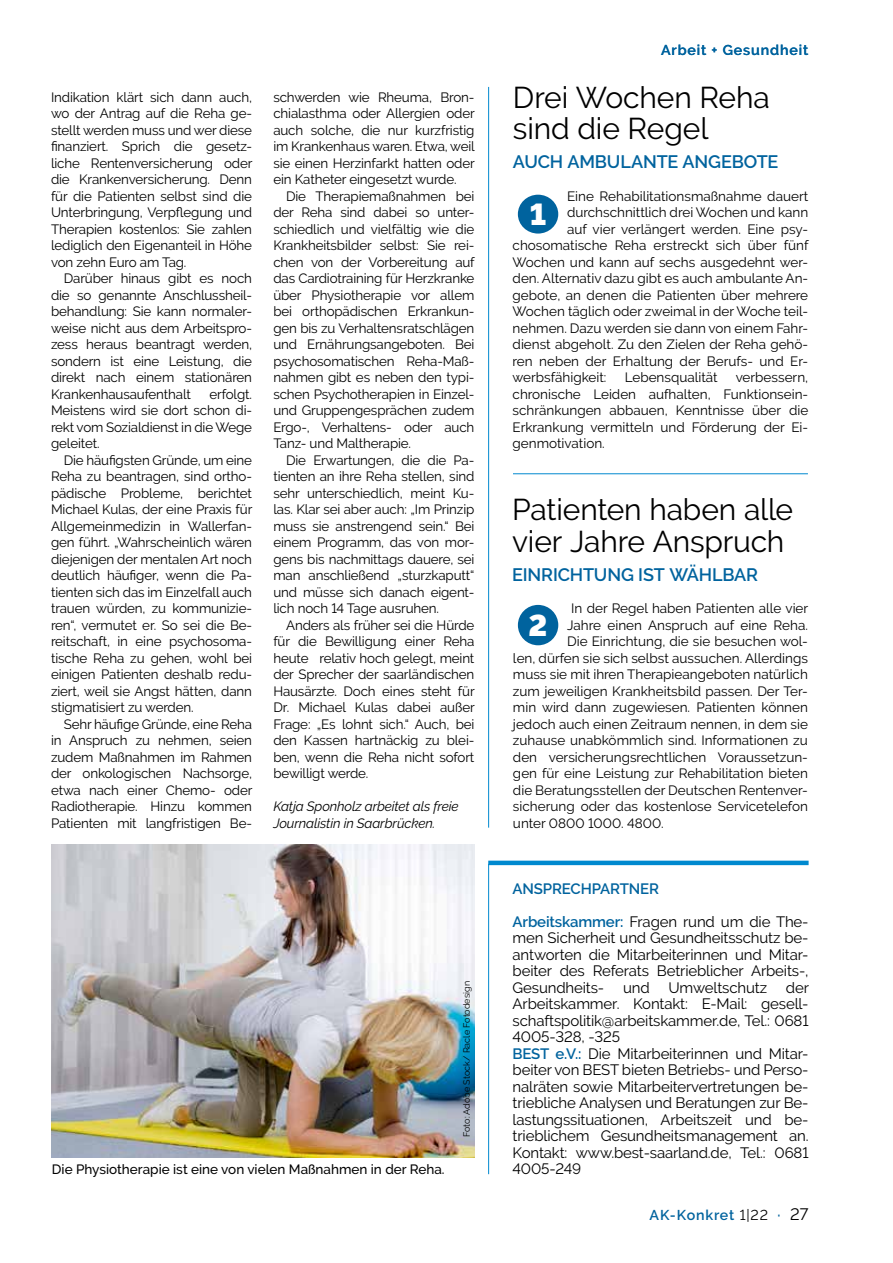
<style>
.page{position:relative;width:893px;height:1263px;background:#fff}
.page>*{position:absolute;margin:0;border:0;box-sizing:border-box;transform-origin:0 0}
.t1{font:30px/31.5px "Raleway";letter-spacing:-.005em;color:#000}
.t2{font:900 30px "Raleway";color:#fff}
.t3{font:600 18px "Raleway";letter-spacing:-.01em;color:#00639e}
.t4{font:15px/16.5px "Raleway";letter-spacing:-.01em;color:#000}
.t5{font:600 15px "Raleway";letter-spacing:-.01em;color:#00639e}
.t6{font:600 14.25px "Raleway";letter-spacing:.06em;color:#00639e}
.t7{font:13.5px/16.5px "Raleway";color:#000;text-align:justify}
.t8{font:italic 13.5px/16.5px "Raleway";letter-spacing:-.01em;color:#000}
.t9{font:500 13.5px "Raleway";color:#000}
.t10{font:9px "Raleway";color:#000}
.s1{font-weight:600;color:#00639e}
.s2{font-weight:400;color:#000}
.s3{font-weight:400;font-size:16.5px;color:#000}
</style>
<div class="page">
<img style="left:51px;top:844px;width:423px;height:314px">
<div style="left:518px;top:195px;width:40px;height:39px;background:#00639e;border-radius:50%"></div>
<hr style="left:513px;top:473px;width:295px;height:1px;background:#0089cf">
<hr style="left:488px;top:87px;width:1px;height:741px;background:#0089cf">
<div style="left:518px;top:605px;width:40px;height:40px;background:#00639e;border-radius:50%"></div>
<hr style="left:488px;top:864px;width:1px;height:310px;background:#0089cf">
<hr style="left:488px;top:861px;width:321px;height:4px;background:#0089cf">
<p class="t7" style="left:51px;top:88px;width:203px">Indikation klärt sich dann auch, wo der Antrag auf die Reha ge&shy;stellt werden muss und wer diese finanziert. Sprich die gesetz&shy;liche Rentenversicherung oder die Krankenversicherung. Denn für die Patienten selbst sind die Unterbringung, Verpflegung und Therapien kostenlos: Sie zahlen lediglich den Eigenanteil in Höhe von zehn Euro am Tag.</p>
<p class="t7" style="left:51px;top:270px;width:203px;text-indent:13px">Darüber hinaus gibt es noch die so genannte Anschlussheil&shy;behandlung: Sie kann normaler&shy;weise nicht aus dem Arbeitspro&shy;zess heraus beantragt werden, sondern ist eine Leistung, die direkt nach einem stationären Krankenhausaufenthalt</p>
<p class="t7" style="left:51px;top:385px;width:203px;text-indent:159px">erfolgt.<br>Meistens wird sie dort schon di&shy;rekt vom Sozialdienst in die Wege geleitet.</p>
<p class="t7" style="left:51px;top:451px;width:203px;text-indent:13px">Die häufigsten Gründe, um eine Reha zu beantragen, sind ortho&shy;pädische Probleme, berichtet Michael Kulas, der eine Praxis für Allgemeinmedizin in Wallerfan&shy;gen führt. „Wahrscheinlich wären diejenigen der mentalen Art noch deutlich häufiger, wenn die Pa&shy;tienten sich das im Einzelfall auch trauen würden, zu kommunizie&shy;ren“, vermutet er. So sei die Be&shy;reitschaft, in eine psychosoma&shy;tische Reha zu gehen, wohl bei einigen Patienten deshalb redu&shy;ziert, weil sie Angst hätten, dann stigmatisiert zu werden.</p>
<p class="t7" style="left:51px;top:715px;width:203px;text-indent:13px">Sehr häufige Gründe, eine Reha in Anspruch zu nehmen, seien zudem Maßnahmen im Rahmen der onkologischen Nachsorge, etwa nach einer Chemo- oder Radiotherapie. Hinzu kommen Patienten mit langfristigen Be-</p>
<p class="t7" style="left:273px;top:88px;width:203px">schwerden wie Rheuma, Bron&shy;chialasthma oder Allergien oder auch solche, die nur kurzfristig im Krankenhaus waren. Etwa, weil sie einen Herzinfarkt hatten oder ein Katheter eingesetzt wurde.</p>
<p class="t7" style="left:273px;top:187px;width:203px;text-indent:13px">Die Therapiemaßnahmen bei der Reha sind dabei so unter&shy;schiedlich und vielfältig wie die Krankheitsbilder selbst: Sie rei&shy;chen von der Vorbereitung auf das Cardiotraining für Herzkranke über Physiotherapie vor allem bei orthopädischen Erkrankun&shy;gen bis zu Verhaltensratschlägen und Ernährungsangeboten. Bei psychosomatischen Reha-Maß&shy;nahmen gibt es neben den typi&shy;schen Psychotherapien in Einzel&shy;und Gruppengesprächen zudem Ergo-, Verhaltens- oder auch Tanz- und Maltherapie.</p>
<p class="t7" style="left:273px;top:451px;width:203px;text-indent:13px">Die Erwartungen, die die Pa&shy;tienten an ihre Reha stellen, sind sehr unterschiedlich, meint Ku&shy;las. Klar sei aber auch: „Im Prinzip muss sie anstrengend sein.“ Bei einem Programm, das von mor&shy;gens bis nachmittags dauere, sei man anschließend „sturzkaputt“ und müsse sich danach eigent&shy;lich noch 14 Tage ausruhen.</p>
<p class="t7" style="left:273px;top:616px;width:203px;text-indent:13px">Anders als früher sei die Hürde für die Bewilligung einer Reha heute relativ hoch gelegt, meint der Sprecher der saarländischen Hausärzte. Doch eines steht für Dr. Michael Kulas dabei außer Frage: „Es lohnt sich.“ Auch, bei den Kassen hartnäckig zu blei&shy;ben, wenn die Reha nicht sofort bewilligt werde.</p>
<p class="t8" style="left:273px;top:798px;width:187px">Katja Sponholz arbeitet als freie<br>Journalistin in Saarbrücken.</p>
<p class="t10" style="left:461px;top:1137px;width:157px;rotate:-90deg">Foto: Adobe Stock/ Racle Fotodesign</p>
<p class="t9" style="left:52px;top:1161px;width:394px">Die Physiotherapie ist eine von vielen Maßnahmen in der Reha.</p>
<p class="t6" style="left:661px;top:41px;width:149px">Arbeit + Gesundheit</p>
<h1 class="t1" style="left:513px;top:81px;width:258px">Drei Wochen Reha sind die Regel</h1>
<h2 class="t3" style="left:513px;top:152px;width:267px">AUCH AMBULANTE ANGEBOTE</h2>
<p class="t7" style="left:567px;top:187px;width:243px">Eine Rehabilitationsmaßnahme dauert</p>
<p class="t7" style="left:567px;top:204px;width:243px">durchschnittlich drei Wochen und kann</p>
<p class="t7" style="left:567px;top:220px;width:243px">auf vier verlängert werden. Eine psy-</p>
<p class="t7" style="left:513px;top:237px;width:297px">chosomatische Reha erstreckt sich über fünf</p>
<p class="t7" style="left:513px;top:253px;width:297px">Wochen und kann auf sechs ausgedehnt wer-</p>
<p class="t7" style="left:513px;top:270px;width:297px">den. Alternativ dazu gibt es auch ambulante An-</p>
<p class="t7" style="left:513px;top:286px;width:297px">gebote, an denen die Patienten über mehrere</p>
<p class="t7" style="left:513px;top:303px;width:297px">Wochen täglich oder zweimal in der Woche teil-</p>
<p class="t7" style="left:513px;top:319px;width:297px">nehmen. Dazu werden sie dann von einem Fahr-</p>
<p class="t7" style="left:513px;top:336px;width:297px">dienst abgeholt. Zu den Zielen der Reha gehö-</p>
<p class="t7" style="left:513px;top:352px;width:297px">ren neben der Erhaltung der Berufs- und Er-</p>
<p class="t7" style="left:513px;top:369px;width:95px">werbsfähigkeit:</p>
<p class="t7" style="left:625px;top:369px;width:94px">Lebensqualität</p>
<h1 class="t2" style="left:530px;top:197px;width:18px">1</h1>
<p class="t7" style="left:513px;top:369px;width:297px;text-indent:223px">verbessern, chronische Leiden aufhalten, Funktionsein&shy;schränkungen abbauen, Kenntnisse über die Erkrankung vermitteln und Förderung der Ei&shy;genmotivation.</p>
<h1 class="t1" style="left:512px;top:494px;width:282px">Patienten haben alle vier Jahre Anspruch</h1>
<h2 class="t3" style="left:512px;top:564px;width:247px">EINRICHTUNG IST WÄHLBAR</h2>
<p class="t7" style="left:571px;top:600px;width:239px">In der Regel haben Patienten alle vier</p>
<p class="t7" style="left:567px;top:616px;width:242px">Jahre einen Anspruch auf eine Reha.</p>
<p class="t7" style="left:567px;top:633px;width:242px">Die Einrichtung, die sie besuchen wol-</p>
<p class="t7" style="left:513px;top:649px;width:296px">len, dürfen sie sich selbst aussuchen. Allerdings</p>
<p class="t7" style="left:513px;top:666px;width:296px">muss sie mit ihren Therapieangeboten natürlich</p>
<p class="t7" style="left:513px;top:682px;width:296px">zum jeweiligen Krankheitsbild passen. Der Ter-</p>
<p class="t7" style="left:513px;top:699px;width:296px">min wird dann zugewiesen. Patienten können</p>
<p class="t7" style="left:513px;top:715px;width:296px">jedoch auch einen Zeitraum nennen, in dem sie</p>
<p class="t7" style="left:513px;top:732px;width:296px">zuhause unabkömmlich sind. Informationen zu</p>
<p class="t7" style="left:513px;top:748px;width:296px">den versicherungsrechtlichen Voraussetzun-</p>
<p class="t7" style="left:513px;top:765px;width:296px">gen für eine Leistung zur Rehabilitation bieten</p>
<p class="t7" style="left:513px;top:781px;width:296px">die Beratungsstellen der Deutschen Rentenver-</p>
<p class="t7" style="left:513px;top:798px;width:296px">sicherung oder das kostenlose Servicetelefon</p>
<p class="t7" style="left:513px;top:814px;width:152px">unter 0800 1000. 4800.</p>
<h1 class="t2" style="left:529px;top:608px;width:20px">2</h1>
<p class="t5" style="left:513px;top:880px;width:148px">ANSPRECHPARTNER</p>
<p class="t4" style="left:513px;top:913px;width:298px"><span class="s1">Arbeitskammer:</span> Fragen rund um die The&shy;men Sicherheit und Gesundheitsschutz be&shy;antworten die Mitarbeiterinnen und Mitar&shy;beiter des Referats Betrieblicher Arbeits-, Gesundheits- und Umweltschutz der Arbeitskammer. Kontakt: E-Mail: gesell&shy;schaftspolitik@arbeitskammer.de, Tel.: 0681<br>4005-328, -325<br><span class="s1">BEST e.V.:</span> Die Mitarbeiterinnen und Mitar&shy;beiter von BEST bieten Betriebs- und Perso&shy;nalräten sowie Mitarbeitervertretungen be&shy;triebliche Analysen und Beratungen zur Be&shy;lastungssituationen, Arbeitszeit und be&shy;trieblichem Gesundheitsmanagement an.<br>Kontakt: www.best-saarland.de, Tel.: 0681<br>4005-249</p>
<p class="t6" style="left:649px;top:1207px;width:160px">AK-Konkret <span class="s2">1|22</span> · <span class="s3">27</span></p>
</div>
